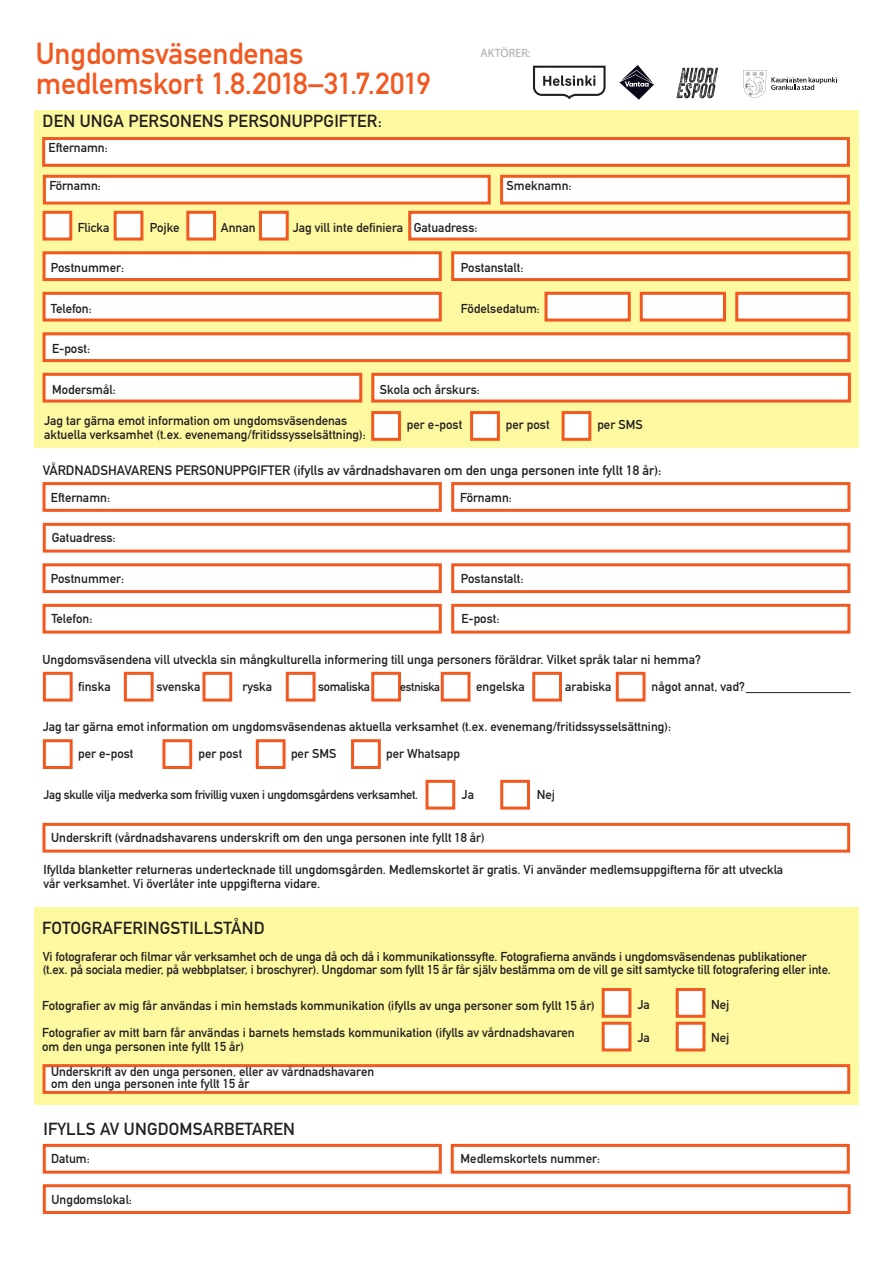
<style>
.page{position:relative;width:893px;height:1263px;background:#fff}
.page>*{position:absolute;margin:0;border:0;box-sizing:border-box;transform-origin:0 0}
.t1{font:30px/30px "DIN Mittelschrift Std";letter-spacing:-.005em;color:#f15921}
.t2{font:17.25px "DIN Mittelschrift Std";letter-spacing:.01em;color:#231f20}
.t3{font:13.5px "DIN Mittelschrift Std";color:#231f20}
.t4{font:12.75px/13.5px "DIN Mittelschrift Std";color:#231f20}
.t5{font:12.75px "DIN Mittelschrift Std";letter-spacing:-.02em;color:#231f20}
.t6{font:12.45px "DIN Mittelschrift Std";letter-spacing:-.02em;color:#231f20}
.t7{font:12px "DIN Mittelschrift Std";letter-spacing:-.02em;color:#231f20}
.t8{font:12px "Myriad Pro";letter-spacing:.01em;color:#a8a9ad}
</style>
<div class="page">
<svg style="left:743px;top:70px;width:94px;height:28px"></svg>
<svg style="left:619px;top:65px;width:35px;height:35px"></svg>
<svg style="left:682px;top:67px;width:36px;height:1px"></svg>
<svg style="left:677px;top:98px;width:34px;height:1px"></svg>
<svg style="left:676px;top:68px;width:42px;height:30px"></svg>
<div style="left:34px;top:110px;width:825px;height:338px;background:#fdf9a0"></div>
<div style="left:34px;top:907px;width:825px;height:197px;background:#fdf9a0"></div>
<svg style="left:42px;top:522px;width:809px;height:31px"></svg>
<svg style="left:42px;top:251px;width:400px;height:30px"></svg>
<svg style="left:42px;top:291px;width:400px;height:31px"></svg>
<svg style="left:42px;top:372px;width:321px;height:31px"></svg>
<svg style="left:42px;top:332px;width:809px;height:31px"></svg>
<svg style="left:451px;top:251px;width:400px;height:30px"></svg>
<svg style="left:371px;top:372px;width:480px;height:31px"></svg>
<svg style="left:544px;top:291px;width:87px;height:31px"></svg>
<svg style="left:639px;top:291px;width:87px;height:31px"></svg>
<svg style="left:735px;top:291px;width:116px;height:31px"></svg>
<svg style="left:42px;top:671px;width:31px;height:31px"></svg>
<svg style="left:42px;top:739px;width:31px;height:30px"></svg>
<svg style="left:162px;top:739px;width:31px;height:30px"></svg>
<svg style="left:255px;top:739px;width:31px;height:30px"></svg>
<svg style="left:425px;top:779px;width:31px;height:31px"></svg>
<svg style="left:500px;top:779px;width:30px;height:31px"></svg>
<svg style="left:123px;top:671px;width:31px;height:31px"></svg>
<svg style="left:202px;top:671px;width:31px;height:31px"></svg>
<svg style="left:285px;top:671px;width:31px;height:31px"></svg>
<svg style="left:371px;top:671px;width:30px;height:31px"></svg>
<svg style="left:440px;top:671px;width:31px;height:31px"></svg>
<svg style="left:532px;top:671px;width:30px;height:31px"></svg>
<svg style="left:615px;top:671px;width:31px;height:31px"></svg>
<svg style="left:42px;top:563px;width:400px;height:31px"></svg>
<svg style="left:42px;top:603px;width:400px;height:31px"></svg>
<svg style="left:451px;top:563px;width:400px;height:31px"></svg>
<svg style="left:451px;top:603px;width:400px;height:31px"></svg>
<svg style="left:42px;top:822px;width:809px;height:31px"></svg>
<svg style="left:42px;top:1143px;width:400px;height:31px"></svg>
<svg style="left:42px;top:1184px;width:809px;height:30px"></svg>
<svg style="left:450px;top:1143px;width:400px;height:31px"></svg>
<svg style="left:42px;top:1064px;width:809px;height:30px"></svg>
<svg style="left:351px;top:739px;width:30px;height:30px"></svg>
<svg style="left:533px;top:66px;width:73px;height:33px"></svg>
<svg style="left:371px;top:411px;width:30px;height:30px"></svg>
<svg style="left:470px;top:411px;width:30px;height:30px"></svg>
<svg style="left:561px;top:411px;width:31px;height:30px"></svg>
<svg style="left:42px;top:482px;width:400px;height:30px"></svg>
<svg style="left:451px;top:482px;width:400px;height:30px"></svg>
<hr style="left:746px;top:692px;width:105px;height:1px;background:#231f20">
<svg style="left:601px;top:988px;width:31px;height:64px"></svg>
<svg style="left:675px;top:988px;width:31px;height:64px"></svg>
<svg style="left:42px;top:137px;width:809px;height:104px"></svg>
<h1 class="t1" style="left:36px;top:39px;width:396px">Ungdomsväsendenas medlemskort 1.8.2018–31.7.2019</h1>
<h2 class="t2" style="left:43px;top:110px;width:341px">DEN UNGA PERSONENS PERSONUPPGIFTER:</h2>
<p class="t4" style="left:49px;top:141px;width:61px">Efternamn:</p>
<p class="t4" style="left:49px;top:178px;width:53px">Förnamn:</p>
<p class="t8" style="left:480px;top:46px;width:52px">AKTÖRER:</p>
<p class="t4" style="left:506px;top:178px;width:67px">Smeknamn:</p>
<p class="t4" style="left:78px;top:220px;width:33px">Flicka</p>
<p class="t4" style="left:150px;top:220px;width:31px">Pojke</p>
<p class="t4" style="left:221px;top:220px;width:36px">Annan</p>
<p class="t4" style="left:293px;top:220px;width:112px">Jag vill inte definiera</p>
<p class="t4" style="left:414px;top:220px;width:65px">Gatuadress:</p>
<p class="t4" style="left:51px;top:261px;width:75px">Postnummer:</p>
<p class="t4" style="left:51px;top:301px;width:42px">Telefon:</p>
<p class="t4" style="left:461px;top:261px;width:64px">Postanstalt:</p>
<p class="t4" style="left:461px;top:301px;width:81px">Födelsedatum:</p>
<p class="t4" style="left:52px;top:342px;width:39px">E-post:</p>
<p class="t4" style="left:52px;top:382px;width:65px">Modersmål:</p>
<p class="t4" style="left:380px;top:382px;width:101px">Skola och årskurs:</p>
<p class="t4" style="left:44px;top:414px;width:323px">Jag tar gärna emot information om ungdomsväsendenas aktuella verksamhet (t.ex. evenemang/fritidssysselsättning):</p>
<p class="t4" style="left:407px;top:418px;width:57px">per e-post</p>
<p class="t4" style="left:506px;top:418px;width:45px">per post</p>
<p class="t4" style="left:597px;top:418px;width:47px">per SMS</p>
<p class="t3" style="left:43px;top:462px;width:620px">VÅRDNADSHAVARENS PERSONUPPGIFTER (ifylls av vårdnadshavaren om den unga personen inte fyllt 18 år):</p>
<p class="t4" style="left:51px;top:490px;width:61px">Efternamn:</p>
<p class="t4" style="left:460px;top:490px;width:53px">Förnamn:</p>
<p class="t4" style="left:52px;top:531px;width:65px">Gatuadress:</p>
<p class="t4" style="left:51px;top:571px;width:75px">Postnummer:</p>
<p class="t4" style="left:461px;top:571px;width:64px">Postanstalt:</p>
<p class="t4" style="left:52px;top:612px;width:42px">Telefon:</p>
<p class="t4" style="left:461px;top:612px;width:39px">E-post:</p>
<p class="t4" style="left:43px;top:652px;width:660px">Ungdomsväsendena vill utveckla sin mångkulturella informering till unga personers föräldrar. Vilket språk talar ni hemma?</p>
<p class="t4" style="left:78px;top:679px;width:34px">finska</p>
<p class="t4" style="left:156px;top:679px;width:46px">svenska</p>
<p class="t4" style="left:243px;top:679px;width:31px">ryska</p>
<p class="t5" style="left:318px;top:679px;width:54px">somaliska</p>
<p class="t7" style="left:400px;top:679px;width:41px">estniska</p>
<p class="t4" style="left:476px;top:679px;width:50px">engelska</p>
<p class="t4" style="left:565px;top:679px;width:48px">arabiska</p>
<p class="t4" style="left:652px;top:679px;width:95px">något annat, vad?</p>
<p class="t4" style="left:43px;top:720px;width:630px">Jag tar gärna emot information om ungdomsväsendenas aktuella verksamhet (t.ex. evenemang/fritidssysselsättning):</p>
<p class="t4" style="left:78px;top:747px;width:57px">per e-post</p>
<p class="t4" style="left:199px;top:747px;width:45px">per post</p>
<p class="t4" style="left:291px;top:747px;width:47px">per SMS</p>
<p class="t4" style="left:386px;top:747px;width:75px">per Whatsapp</p>
<p class="t6" style="left:44px;top:787px;width:376px">Jag skulle vilja medverka som frivillig vuxen i ungdomsgårdens verksamhet.</p>
<p class="t4" style="left:462px;top:787px;width:14px">Ja</p>
<p class="t4" style="left:537px;top:787px;width:20px">Nej</p>
<p class="t4" style="left:51px;top:831px;width:435px">Underskrift (vårdnadshavarens underskrift om den unga personen inte fyllt 18 år)</p>
<p class="t4" style="left:43px;top:863px;width:741px">Ifyllda blanketter returneras undertecknade till ungdomsgården. Medlemskortet är gratis. Vi använder medlemsuppgifterna för att utveckla vår verksamhet. Vi överlåter inte uppgifterna vidare.</p>
<h2 class="t2" style="left:42px;top:917px;width:224px">FOTOGRAFERINGSTILLSTÅND</h2>
<p class="t4" style="left:43px;top:949px;width:790px">Vi fotograferar och filmar vår verksamhet och de unga då och då i kommunikationssyfte. Fotografierna används i ungdomsväsendenas publikationer (t.ex. på sociala medier, på webbplatser, i broschyrer). Ungdomar som fyllt 15 år får själv bestämma om de vill ge sitt samtycke till fotografering eller inte.</p>
<p class="t4" style="left:42px;top:992px;width:554px;line-height:27px">Fotografier av mig får användas i min hemstads kommunikation (ifylls av unga personer som fyllt 15 år)<br>Fotografier av mitt barn får användas i barnets hemstads kommunikation (ifylls av vårdnadshavaren</p>
<p class="t4" style="left:42px;top:1039px;width:203px">om den unga personen inte fyllt 15 år)</p>
<p class="t4" style="left:711px;top:998px;width:20px">Nej</p>
<p class="t4" style="left:711px;top:1030px;width:20px">Nej</p>
<p class="t4" style="left:638px;top:998px;width:14px">Ja</p>
<p class="t4" style="left:638px;top:1030px;width:14px">Ja</p>
<p class="t4" style="left:51px;top:1066px;width:325px;line-height:12px">Underskrift av den unga personen, eller av vårdnadshavaren om den unga personen inte fyllt 15 år</p>
<h2 class="t2" style="left:43px;top:1119px;width:253px">IFYLLS AV UNGDOMSARBETAREN</h2>
<p class="t4" style="left:51px;top:1152px;width:40px">Datum:</p>
<p class="t4" style="left:52px;top:1192px;width:82px">Ungdomslokal:</p>
<p class="t4" style="left:461px;top:1152px;width:141px">Medlemskortets nummer:</p>
</div>
